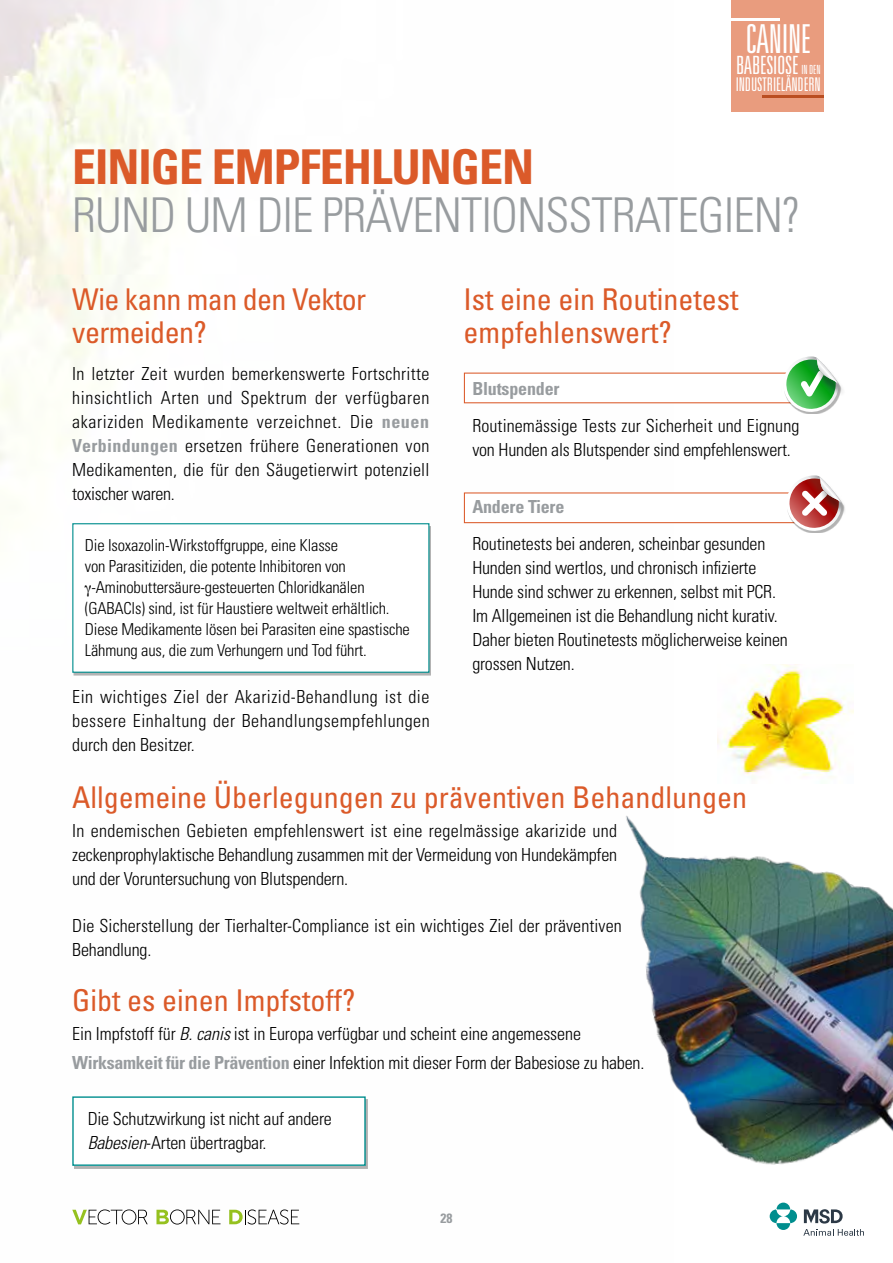
<style>
.page{position:relative;width:893px;height:1263px;background:#fff}
.page>*{position:absolute;margin:0;border:0;box-sizing:border-box;transform-origin:0 0}
.t1{font:300 condensed 48px "Univers LT Std";letter-spacing:-.02em;color:#989c9f}
.t2{font:700 condensed 48px "Univers LT Std";letter-spacing:-.02em;color:#db5a29}
.t3{font:300 ultra-condensed 39.9px "Univers LT Std";letter-spacing:-.01em;color:#fff}
.t4{font:condensed 30px/33px "Univers LT Std";color:#db5a29}
.t5{font:condensed 30px/33px "Univers LT Std";letter-spacing:-.02em;color:#db5a29}
.t6{font:300 ultra-condensed 25.2px "Univers LT Std";letter-spacing:-.01em;color:#fff}
.t7{font:300 ultra-condensed 18.9px "Univers LT Std";letter-spacing:-.01em;color:#fff}
.t8{font:300 condensed 18px/24px "Univers LT Std";letter-spacing:-.01em;color:#000}
.t9{font:700 condensed 18px "Univers LT Std";letter-spacing:-.01em;color:#989c9f}
.t10{font:300 condensed 16.5px "Univers LT Std";letter-spacing:-.01em;color:#000}
.t11{font:700 condensed 13.5px "Univers LT Std";color:#989c9f}
.s1{font-size:12.6px}
.s2{font-weight:700;color:#989c9f}
.s3{font-style:italic}
</style>
<div class="page">
<img style="left:0;top:0;width:431px;height:1225px">
<svg style="left:72px;top:1209px;width:76px;height:15px"></svg>
<svg style="left:156px;top:1209px;width:64px;height:15px"></svg>
<svg style="left:229px;top:1209px;width:70px;height:15px"></svg>
<div style="left:731px;top:0;width:93px;height:112px;background:#e99c7e"></div>
<hr style="left:731px;top:18px;width:49px;height:3px;background:#fff">
<hr style="left:763px;top:95px;width:61px;height:3px;background:#ba4e21">
<svg style="left:770px;top:1204px;width:27px;height:26px"></svg>
<svg style="left:804px;top:1209px;width:39px;height:14px"></svg>
<svg style="left:803px;top:1229px;width:61px;height:7px"></svg>
<img style="left:717px;top:665px;width:136px;height:114px">
<div style="left:73px;top:524px;width:356px;height:148px;background:#fff"></div>
<div style="left:72px;top:523px;width:357px;height:150px;border:1px solid #008e8e"></div>
<img style="left:839px;top:383px;width:4px;height:14px">
<svg style="left:463px;top:356px;width:376px;height:57px"></svg>
<img style="left:782px;top:357px;width:3px;height:41px">
<div style="left:788px;top:478px;width:58px;height:55px;background:#000;opacity:.3"></div>
<img style="left:842px;top:478px;width:2px;height:40px">
<svg style="left:463px;top:475px;width:379px;height:57px"></svg>
<img style="left:626px;top:815px;width:267px;height:389px">
<div style="left:74px;top:1099px;width:294px;height:70px;background:#b2b2b2"></div>
<div style="left:73px;top:1097px;width:292px;height:68px;background:#fff"></div>
<div style="left:72px;top:1096px;width:294px;height:70px;border:1px solid #008e8e"></div>
<h2 class="t3" style="left:745px;top:18px;width:67px">CANINE</h2>
<h3 class="t6" style="left:736px;top:52px;width:86px">BABESIOSE <span class="s1">IN DEN</span></h3>
<p class="t7" style="left:736px;top:75px;width:86px">INDUSTRIELÄNDERN</p>
<h1 class="t2" style="left:72px;top:137px;width:463px">EINIGE EMPFEHLUNGEN</h1>
<h1 class="t1" style="left:72px;top:186px;width:730px">RUND UM DIE PRÄVENTIONSSTRATEGIEN?</h1>
<h3 class="t5" style="left:72px;top:283px;width:295px">Wie kann man den Vektor vermeiden?</h3>
<p class="t8" style="left:72px;top:362px;width:359px;text-align:justify">In letzter Zeit wurden bemerkenswerte Fortschritte hinsichtlich Arten und Spektrum der verfügbaren akariziden Medikamente verzeichnet. Die <span class="s2">neuen Verbindungen</span> ersetzen frühere Generationen von Medikamenten, die für den Säugetierwirt potenziell toxischer waren.</p>
<p class="t10" style="left:85px;top:536px;width:255px">Die Isoxazolin-Wirkstoffgruppe, eine Klasse</p>
<p class="t10" style="left:85px;top:557px;width:262px">von Parasitiziden, die potente Inhibitoren von</p>
<p class="t10" style="left:91px;top:578px;width:275px">-Aminobuttersäure-gesteuerten Chloridkanälen</p>
<p class="t10" style="left:85px;top:599px;width:306px">(GABACls) sind, ist für Haustiere weltweit erhältlich.</p>
<p class="t10" style="left:85px;top:620px;width:326px">Diese Medikamente lösen bei Parasiten eine spastische</p>
<p class="t10" style="left:85px;top:641px;width:284px">Lähmung aus, die zum Verhungern und Tod führt.</p>
<p class="t8" style="left:72px;top:684px;width:359px;text-align:justify">Ein wichtiges Ziel der Akarizid-Behandlung ist die bessere Einhaltung der Behandlungsempfehlungen durch den Besitzer.</p>
<h3 class="t4" style="left:463px;top:283px;width:276px">Ist eine ein Routinetest empfehlenswert?</h3>
<p class="t9" style="left:472px;top:378px;width:89px">Blutspender</p>
<p class="t8" style="left:472px;top:414px;width:329px">Routinemässige Tests zur Sicherheit und Eignung von Hunden als Blutspender sind empfehlenswert.</p>
<p class="t9" style="left:472px;top:496px;width:94px">Andere Tiere</p>
<p class="t8" style="left:472px;top:532px;width:317px">Routinetests bei anderen, scheinbar gesunden Hunden sind wertlos, und chronisch infizierte Hunde sind schwer zu erkennen, selbst mit PCR.<br>Im Allgemeinen ist die Behandlung nicht kurativ.<br>Daher bieten Routinetests möglicherweise keinen grossen Nutzen.</p>
<h3 class="t4" style="left:72px;top:781px;width:676px">Allgemeine Überlegungen zu präventiven Behandlungen</h3>
<p class="t8" style="left:72px;top:819px;width:546px;text-align:justify">In endemischen Gebieten empfehlenswert ist eine regelmässige akarizide und zeckenprophylaktische Behandlung zusammen mit der Vermeidung von Hundekämpfen und der Voruntersuchung von Blutspendern.</p>
<p class="t8" style="left:72px;top:913px;width:551px">Die Sicherstellung der Tierhalter-Compliance ist ein wichtiges Ziel der präventiven<br>Behandlung.</p>
<h3 class="t4" style="left:72px;top:983px;width:285px">Gibt es einen Impfstoff?</h3>
<p class="t8" style="left:72px;top:1019px;width:574px;line-height:28.8px">Ein Impfstoff für <span class="s3">B. canis</span> ist in Europa verfügbar und scheint eine angemessene<br><span class="s2">Wirksamkeit für die Prävention</span> einer Infektion mit dieser Form der Babesiose zu haben.</p>
<p class="t8" style="left:88px;top:1106px;width:246px">Die Schutzwirkung ist nicht auf andere<br><span class="s3">Babesien</span>-Arten übertragbar.</p>
<p class="t11" style="left:441px;top:1210px;width:13px">28</p>
</div>
